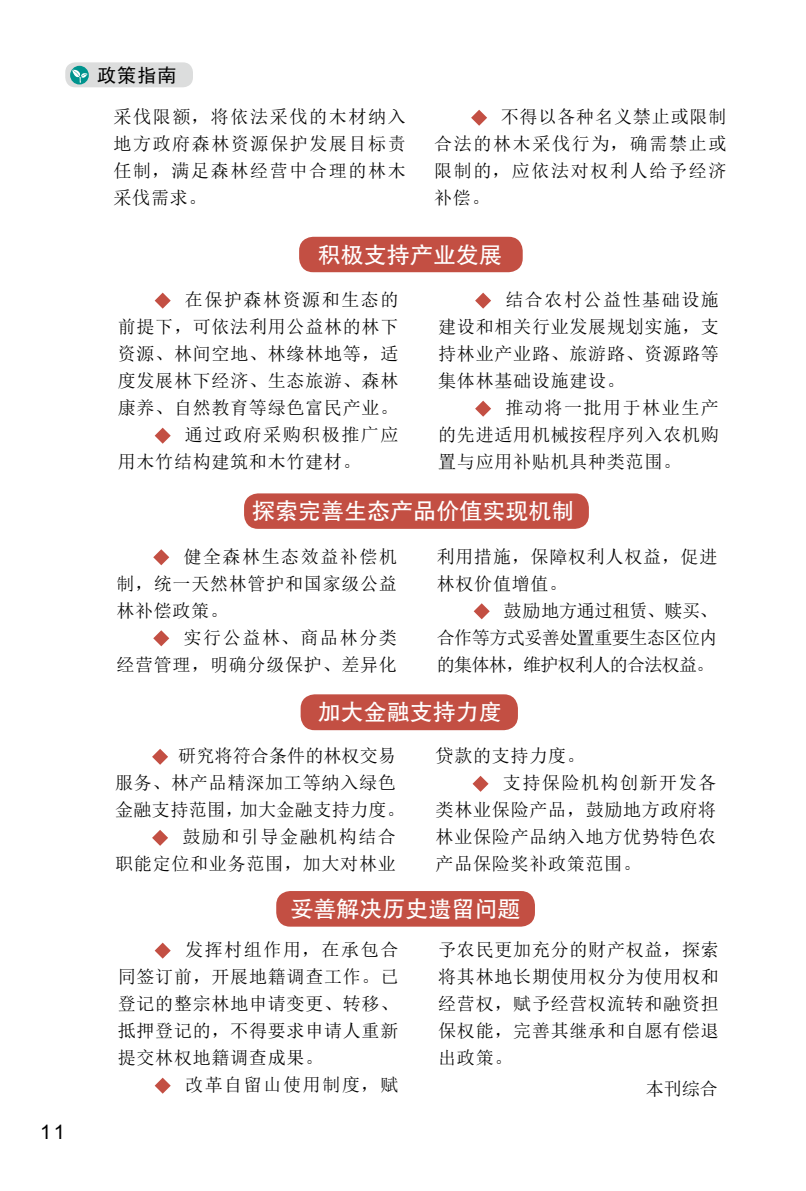
<style>
.page{position:relative;width:806px;height:1191px;background:#fff}
.page>*{position:absolute;margin:0;border:0;box-sizing:border-box;transform-origin:0 0}
.t1{font:23px "FZHTK GBK1 0";color:#fff}
.t2{font:20px "Arial";color:#000}
.t3{font:19px "Sim Hei";color:#000}
.t4{font:18px/27px "Sim Sun";letter-spacing:.04em;color:#000;text-align:justify}
.t5{font:18px "Sim Sun";letter-spacing:.085em;color:#000}
.t6{font:18px "Sim Sun";letter-spacing:.02em;color:#000}
.t7{font:18px "Sim Sun";letter-spacing:.005em;color:#000}
.t8{font:18px "Sim Sun";letter-spacing:.09em;color:#000}
</style>
<div class="page">
<div style="left:65px;top:62px;width:128px;height:25px;background:#dcdddd;border-radius:10px"></div>
<svg style="left:70px;top:66px;width:19px;height:18px"></svg>
<svg style="left:72px;top:70px;width:16px;height:13px"></svg>
<div style="left:299px;top:237px;width:223px;height:35px;background:#c34f43;border-radius:14px"></div>
<div style="left:244px;top:493px;width:344px;height:36px;background:#c34f43;border-radius:14px"></div>
<div style="left:276px;top:891px;width:258px;height:35px;background:#c34f43;border-radius:14px"></div>
<div style="left:300px;top:694px;width:217px;height:36px;background:#c34f43;border-radius:14px"></div>
<svg style="left:154px;top:293px;width:17px;height:16px"></svg>
<svg style="left:154px;top:428px;width:17px;height:16px"></svg>
<svg style="left:475px;top:293px;width:16px;height:16px"></svg>
<svg style="left:475px;top:401px;width:16px;height:16px"></svg>
<svg style="left:153px;top:549px;width:16px;height:16px"></svg>
<svg style="left:153px;top:630px;width:16px;height:16px"></svg>
<svg style="left:473px;top:603px;width:16px;height:16px"></svg>
<svg style="left:154px;top:942px;width:17px;height:16px"></svg>
<svg style="left:154px;top:1077px;width:17px;height:16px"></svg>
<svg style="left:152px;top:749px;width:16px;height:16px"></svg>
<svg style="left:152px;top:830px;width:16px;height:16px"></svg>
<svg style="left:472px;top:776px;width:16px;height:16px"></svg>
<svg style="left:471px;top:110px;width:16px;height:16px"></svg>
<p class="t2" style="left:40px;top:1118px;width:26px">11</p>
<p class="t3" style="left:97px;top:65px;width:81px">政策指南</p>
<p class="t4" style="left:113px;top:103px;width:294px">采伐限额，将依法采伐的木材纳入地方政府森林资源保护发展目标责任制，满足森林经营中合理的林木采伐需求。</p>
<p class="t4" style="left:434px;top:103px;width:294px;text-indent:66px">不得以各种名义禁止或限制合法的林木采伐行为，确需禁止或限制的，应依法对权利人给予经济补偿。</p>
<p class="t1" style="left:318px;top:242px;width:185px">积极支持产业发展</p>
<p class="t5" style="left:185px;top:291px;width:215px">在保护森林资源和生态的</p>
<p class="t4" style="left:118px;top:313px;width:282px">前提下，可依法利用公益林的林下</p>
<p class="t4" style="left:118px;top:340px;width:282px">资源、林间空地、林缘林地等，适</p>
<p class="t4" style="left:118px;top:367px;width:282px">度发展林下经济、生态旅游、森林</p>
<p class="t4" style="left:118px;top:394px;width:282px">康养、自然教育等绿色富民产业。</p>
<p class="t5" style="left:185px;top:426px;width:215px">通过政府采购积极推广应</p>
<p class="t4" style="left:118px;top:448px;width:244px">用木竹结构建筑和木竹建材。</p>
<p class="t4" style="left:438px;top:286px;width:282px;text-indent:67px">结合农村公益性基础设施建设和相关行业发展规划实施，支持林业产业路、旅游路、资源路等集体林基础设施建设。</p>
<p class="t4" style="left:438px;top:394px;width:282px;text-indent:67px">推动将一批用于林业生产的先进适用机械按程序列入农机购置与应用补贴机具种类范围。</p>
<p class="t1" style="left:252px;top:499px;width:323px">探索完善生态产品价值实现机制</p>
<p class="t4" style="left:116px;top:543px;width:282px;text-indent:67px">健全森林生态效益补偿机制，统一天然林管护和国家级公益林补偿政策。</p>
<p class="t4" style="left:116px;top:624px;width:282px;text-align:right">实行公益林、商品林分类<br>经营管理，明确分级保护、差异化</p>
<p class="t4" style="left:436px;top:543px;width:282px">利用措施，保障权利人权益，促进林权价值增值。</p>
<p class="t4" style="left:436px;top:597px;width:282px;text-indent:67px">鼓励地方通过租赁、赎买、合作等方式妥善处置重要生态区位内的集体林，维护权利人的合法权益。</p>
<p class="t1" style="left:317px;top:699px;width:185px">加大金融支持力度</p>
<p class="t7" style="left:178px;top:747px;width:219px">研究将符合条件的林权交易</p>
<p class="t4" style="left:115px;top:769px;width:282px">服务、林产品精深加工等纳入绿色</p>
<p class="t6" style="left:115px;top:801px;width:291px">金融支持范围，加大金融支持力度。</p>
<p class="t5" style="left:182px;top:828px;width:215px">鼓励和引导金融机构结合</p>
<p class="t4" style="left:115px;top:850px;width:282px">职能定位和业务范围，加大对林业</p>
<p class="t4" style="left:435px;top:742px;width:151px">贷款的支持力度。</p>
<p class="t5" style="left:502px;top:774px;width:215px">支持保险机构创新开发各</p>
<p class="t4" style="left:435px;top:796px;width:282px">类林业保险产品，鼓励地方政府将</p>
<p class="t4" style="left:435px;top:823px;width:282px">林业保险产品纳入地方优势特色农</p>
<p class="t4" style="left:435px;top:850px;width:207px">产品保险奖补政策范围。</p>
<p class="t1" style="left:290px;top:896px;width:231px">妥善解决历史遗留问题</p>
<p class="t4" style="left:118px;top:936px;width:282px;text-indent:67px">发挥村组作用，在承包合同签订前，开展地籍调查工作。已登记的整宗林地申请变更、转移、抵押登记的，不得要求申请人重新提交林权地籍调查成果。</p>
<p class="t8" style="left:185px;top:1075px;width:215px">改革自留山使用制度，赋</p>
<p class="t4" style="left:438px;top:936px;width:282px">予农民更加充分的财产权益，探索将其林地长期使用权分为使用权和经营权，赋予经营权流转和融资担保权能，完善其继承和自愿有偿退出政策。</p>
<p class="t4" style="left:645px;top:1075px;width:73px">本刊综合</p>
</div>
